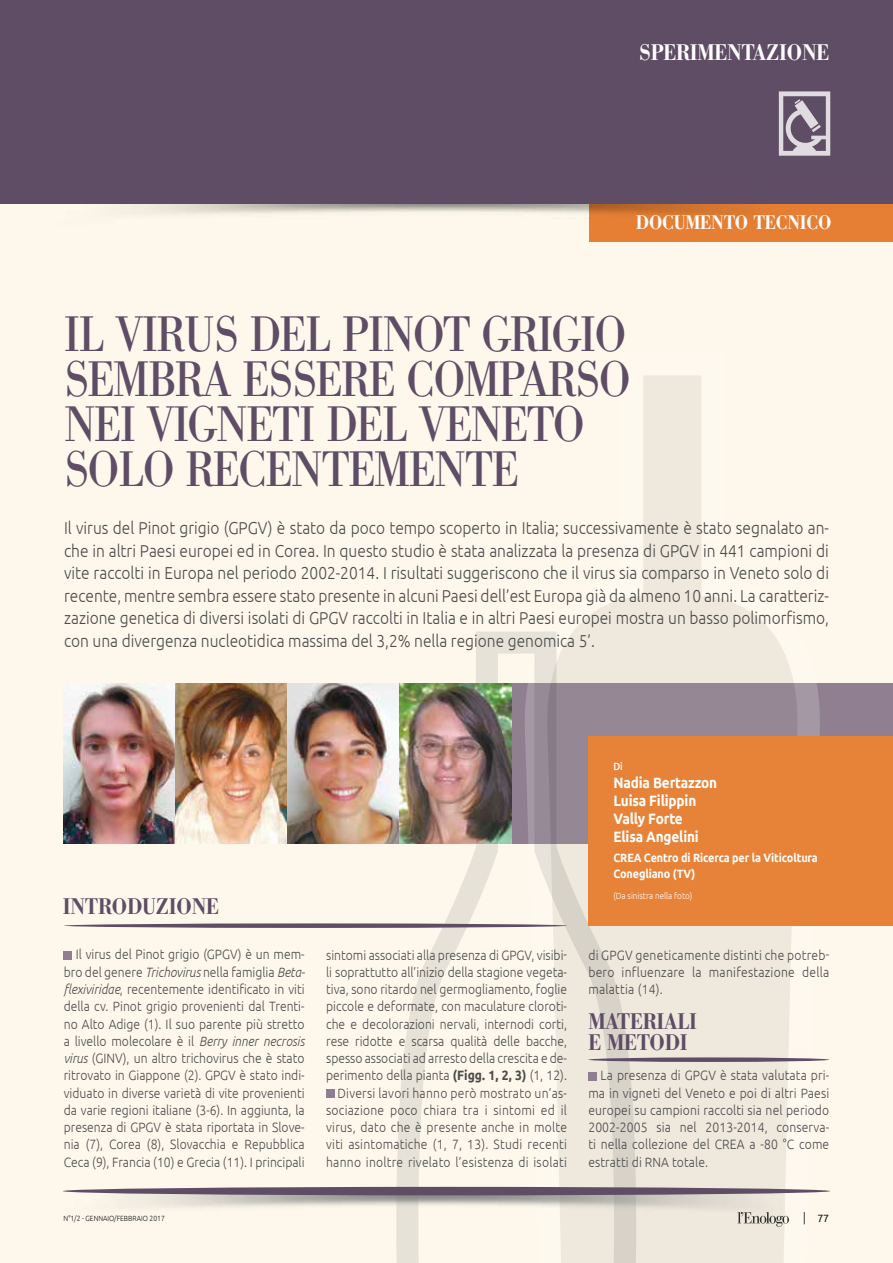
<style>
.page{position:relative;width:893px;height:1263px;background:#fef8ec}
.page>*{position:absolute;margin:0;border:0;box-sizing:border-box;transform-origin:0 0}
.t1{font:49.5px/45px "AT Our Bodoni";letter-spacing:-.02em;color:#5f4c65;scale:.9 1}
.t2{font:500 22.5px/21px "AT Our Bodoni";letter-spacing:-.01em;color:#5f4c65;scale:.9 1}
.t3{font:500 22.5px "AT Our Bodoni";letter-spacing:-.01em;color:#fff;scale:.9 1}
.t4{font:500 19.5px "AT Our Bodoni";letter-spacing:-.01em;color:#fff;scale:.9 1}
.t5{font:300 17.25px/22.5px "Ubuntu";color:#4a4b4b;text-align:justify;scale:.9 1}
.t6{font:700 15px/18px "Ubuntu";letter-spacing:-.01em;color:#fff;scale:.9 1}
.t7{font:300 13.5px/17.2px "Ubuntu";color:#4a4b4b;text-align:justify;scale:.9 1}
.t8{font:700 12px/16.5px "Ubuntu";letter-spacing:-.01em;color:#fff;scale:.9 1}
.t9{font:10.5px "Ubuntu";color:#121212}
.t10{font:500 10.5px "Ubuntu";color:#fff;scale:.9 1}
.t11{font:300 9px "Ubuntu";color:#fff;scale:.9 1}
.t12{font:300 7.5px "Ubuntu";color:#121212;scale:.9 1}
.s1{font-style:italic}
.s2{font-weight:700}
</style>
<div class="page">
<div style="left:0;top:0;width:893px;height:204px;background:#5f4c65"></div>
<svg style="left:779px;top:91px;width:51px;height:65px"></svg>
<div style="left:270px;top:683px;width:623px;height:161px;background:#8f7f90"></div>
<svg style="left:575px;top:376px;width:246px;height:887px"></svg>
<svg style="left:384px;top:630px;width:254px;height:633px"></svg>
<div style="left:589px;top:204px;width:304px;height:38px;background:#e78338"></div>
<img style="left:63px;top:1190px;width:767px;height:34px">
<div style="left:63px;top:1187px;width:767px;height:8px;background:#5f4c65;border-radius:50%"></div>
<div style="left:64px;top:951px;width:8px;height:8px;background:#8f7f90"></div>
<div style="left:326px;top:1089px;width:8px;height:8px;background:#8f7f90"></div>
<div style="left:588px;top:1057px;width:241px;height:5px;background:#5f4c65;border-radius:50%"></div>
<div style="left:588px;top:1072px;width:8px;height:8px;background:#8f7f90"></div>
<img style="left:64px;top:683px;width:448px;height:161px">
<div style="left:64px;top:923px;width:503px;height:5px;background:#5f4c65;border-radius:50%"></div>
<div style="left:588px;top:736px;width:305px;height:190px;background:#e78338"></div>
<h2 class="t3" style="left:639px;top:38px;width:213px">SPERIMENTAZIONE</h2>
<h3 class="t4" style="left:636px;top:211px;width:219px">DOCUMENTO TECNICO</h3>
<h1 class="t1" style="left:64px;top:312px;width:631px">IL VIRUS DEL PINOT GRIGIO<br>SEMBRA ESSERE COMPARSO<br>NEI VIGNETI DEL VENETO<br>SOLO RECENTEMENTE</h1>
<p class="t5" style="left:64px;top:516px;width:851px">Il virus del Pinot grigio (GPGV) è stato da poco tempo scoperto in Italia; successivamente è stato segnalato an&shy;che in altri Paesi europei ed in Corea. In questo studio è stata analizzata la presenza di GPGV in 441 campioni di vite raccolti in Europa nel periodo 2002-2014. I risultati suggeriscono che il virus sia comparso in Veneto solo di recente, mentre sembra essere stato presente in alcuni Paesi dell’est Europa già da almeno 10 anni. La caratteriz&shy;zazione genetica di diversi isolati di GPGV raccolti in Italia e in altri Paesi europei mostra un basso polimorfismo, con una divergenza nucleotidica massima del 3,2% nella regione genomica 5’.</p>
<h2 class="t2" style="left:63px;top:895px;width:175px">INTRODUZIONE</h2>
<p class="t10" style="left:613px;top:760px;width:12px">Di</p>
<p class="t6" style="left:613px;top:773px;width:117px">Nadia Bertazzon<br>Luisa Filippin<br>Vally Forte<br>Elisa Angelini</p>
<p class="t8" style="left:613px;top:849px;width:229px">CREA Centro di Ricerca per la Viticoltura<br>Conegliano (TV)</p>
<p class="t11" style="left:613px;top:890px;width:89px">(Da sinistra nella foto)</p>
<p class="t7" style="left:64px;top:946px;width:270px;text-indent:12px">Il virus del Pinot grigio (GPGV) è un mem&shy;bro del genere <span class="s1">Trichovirus</span> nella famiglia <span class="s1">Beta&shy;flexiviridae</span>, recentemente identificato in viti della cv. Pinot grigio provenienti dal Trenti&shy;no Alto Adige (1). Il suo parente più stretto a livello molecolare è il <span class="s1">Berry inner necrosis virus</span> (GINV), un altro trichovirus che è stato ritrovato in Giappone (2). GPGV è stato indi&shy;viduato in diverse varietà di vite provenienti da varie regioni italiane (3-6). In aggiunta, la presenza di GPGV è stata riportata in Slove&shy;nia (7), Corea (8), Slovacchia e Repubblica Ceca (9), Francia (10) e Grecia (11). I principali</p>
<p class="t7" style="left:326px;top:946px;width:269px;text-align:right">sintomi associati alla presenza di GPGV, visibi&shy;li soprattutto all’inizio della stagione vegeta&shy;tiva, sono ritardo nel germogliamento, foglie piccole e deformate, con maculature cloroti&shy;che e decolorazioni nervali, internodi corti, rese ridotte e scarsa qualità delle bacche, spesso associati ad arresto della crescita e de&shy;perimento della pianta <span class="s2">(Figg. 1, 2, 3)</span> (1, 12).<br>Diversi lavori hanno però mostrato un’as&shy;sociazione poco chiara tra i sintomi ed il virus, dato che è presente anche in molte viti asintomatiche (1, 7, 13). Studi recenti hanno inoltre rivelato l’esistenza di isolati</p>
<p class="t7" style="left:588px;top:946px;width:269px">di GPGV geneticamente distinti che potreb&shy;bero influenzare la manifestazione della malattia (14).</p>
<h2 class="t2" style="left:588px;top:1010px;width:122px">MATERIALI<br>E METODI</h2>
<p class="t7" style="left:588px;top:1066px;width:269px;text-indent:12px">La presenza di GPGV è stata valutata pri&shy;ma in vigneti del Veneto e poi di altri Paesi europei su campioni raccolti sia nel periodo 2002-2005 sia nel 2013-2014, conserva&shy;ti nella collezione del CREA a -80 °C come estratti di RNA totale.</p>
<p class="t12" style="left:64px;top:1214px;width:114px">N°1/2 - GENNAIO/FEBBRAIO 2017</p>
<p class="t9" style="left:817px;top:1212px;width:13px">77</p>
</div>
